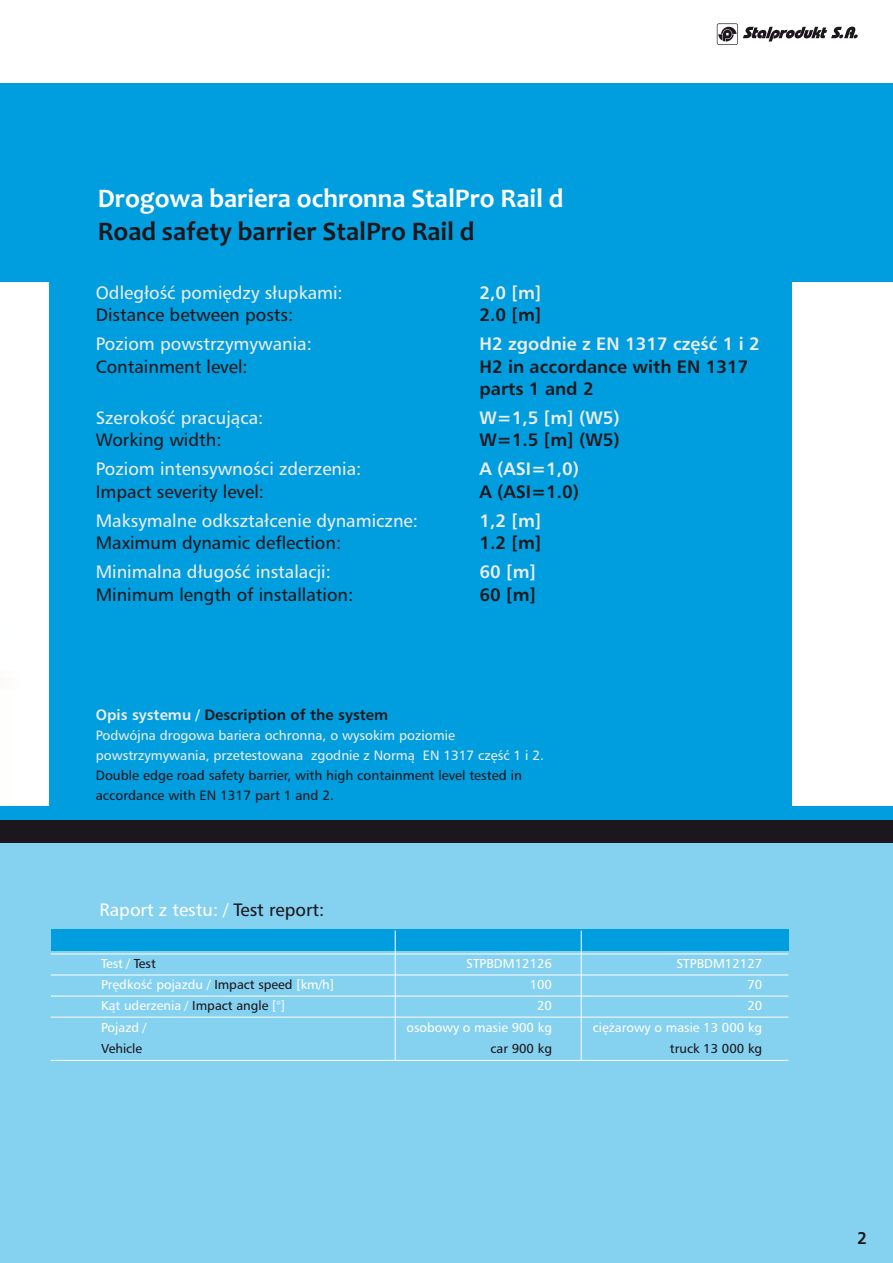
<style>
.page{position:relative;width:893px;height:1263px;background:#fff}
.page>*{position:absolute;margin:0;border:0;box-sizing:border-box;transform-origin:0 0}
.t1{font:700 27px "Candara";color:#fff}
.t2{font:700 27px "Candara";color:#1c171c}
.t3{font:18px "Humanist 777 L2 Roman B";color:#ededed}
.t4{font:18px "Humanist 777 L2 Roman B";color:#1c171c}
.t5{font:18px/22.4px "Humanist 777 L2 Roman B,Bold";color:#1c171c}
.t6{font:18px "Humanist 777 L2 Roman B,Bold";color:#ededed}
.t7{font:18px "Humanist 777 L2 Roman B";color:#fff}
.t8{font:17.1px "Humanist 777 L2 Roman B,Bold";color:#1c171c}
.t9{font:15px "Humanist 777 L2 Roman B,Bold";color:#1c171c}
.t10{font:13.5px/20px "Humanist 777 L2 Roman B";color:#ededed}
.t11{font:13.5px/20px "Humanist 777 L2 Roman B";color:#1c171c}
.t12{font:13.05px "Humanist 777 L2 Roman B";color:#fff}
.t13{font:13.05px "Humanist 777 L2 Roman B";color:#1c171c}
.s1{color:#ededed}
.s2{color:#1c171c}
</style>
<div class="page">
<svg style="left:717px;top:23px;width:141px;height:22px"></svg>
<div style="left:0;top:83px;width:893px;height:1180px;background:#009ede"></div>
<div style="left:0;top:832px;width:893px;height:431px;background:#85d1f0"></div>
<div style="left:0;top:820px;width:893px;height:23px;background:#1c171c"></div>
<div style="left:793px;top:282px;width:100px;height:523px;background:#fff"></div>
<div style="left:0;top:282px;width:48px;height:523px;background:#fff"></div>
<div style="left:51px;top:929px;width:737px;height:22px;background:#009ede"></div>
<hr style="left:51px;top:953px;width:737px;height:1px;background:#fff">
<hr style="left:51px;top:974px;width:737px;height:1px;background:#fff">
<hr style="left:51px;top:996px;width:737px;height:1px;background:#fff">
<hr style="left:51px;top:1017px;width:737px;height:1px;background:#fff">
<hr style="left:51px;top:1060px;width:737px;height:1px;background:#fff">
<hr style="left:395px;top:930px;width:1px;height:130px;background:#fff">
<hr style="left:581px;top:930px;width:1px;height:130px;background:#fff">
<h1 class="t1" style="left:98px;top:187px;width:467px">Drogowa bariera ochronna StalPro Rail d</h1>
<h1 class="t2" style="left:98px;top:220px;width:378px">Road safety barrier StalPro Rail d</h1>
<p class="t3" style="left:96px;top:285px;width:249px">Odległość pomiędzy słupkami:</p>
<p class="t6" style="left:480px;top:285px;width:63px">2,0 [m]</p>
<p class="t3" style="left:96px;top:336px;width:218px">Poziom powstrzymywania:</p>
<p class="t6" style="left:480px;top:336px;width:282px">H2 zgodnie z EN 1317 część 1 i 2</p>
<p class="t4" style="left:96px;top:307px;width:199px">Distance between posts:</p>
<p class="t5" style="left:480px;top:305px;width:63px">2.0 [m]</p>
<p class="t4" style="left:96px;top:359px;width:154px">Containment level:</p>
<p class="t5" style="left:480px;top:357px;width:270px">H2 in accordance with EN 1317 parts 1 and 2</p>
<p class="t4" style="left:96px;top:433px;width:127px">Working width:</p>
<p class="t5" style="left:479px;top:430px;width:142px">W=1.5 [m] (W5)</p>
<p class="t4" style="left:96px;top:484px;width:170px">Impact severity level:</p>
<p class="t5" style="left:479px;top:482px;width:101px">A (ASI=1.0)</p>
<p class="t4" style="left:96px;top:535px;width:247px">Maximum dynamic deflection:</p>
<p class="t5" style="left:479px;top:533px;width:63px">1.2 [m]</p>
<p class="t4" style="left:96px;top:587px;width:259px">Minimum length of installation:</p>
<p class="t5" style="left:479px;top:585px;width:58px">60 [m]</p>
<p class="t3" style="left:96px;top:410px;width:169px">Szerokość pracująca:</p>
<p class="t6" style="left:480px;top:410px;width:142px">W=1,5 [m] (W5)</p>
<p class="t3" style="left:96px;top:462px;width:267px">Poziom intensywności zderzenia:</p>
<p class="t6" style="left:480px;top:462px;width:101px">A (ASI=1,0)</p>
<p class="t3" style="left:96px;top:513px;width:324px">Maksymalne odkształcenie dynamiczne:</p>
<p class="t6" style="left:480px;top:513px;width:63px">1,2 [m]</p>
<p class="t3" style="left:96px;top:564px;width:237px">Minimalna długość instalacji:</p>
<p class="t6" style="left:480px;top:564px;width:58px">60 [m]</p>
<p class="t9" style="left:96px;top:708px;width:294px"><span class="s1">Opis systemu /</span> Description of the system</p>
<p class="t10" style="left:96px;top:726px;width:450px">Podwójna drogowa bariera ochronna, o wysokim poziomie powstrzymywania, przetestowana zgodnie z Normą EN 1317 część 1 i 2.</p>
<p class="t11" style="left:96px;top:766px;width:428px">Double edge road safety barrier, with high containment level tested in accordance with EN 1317 part 1 and 2.</p>
<p class="t7" style="left:100px;top:903px;width:226px">Raport z testu: / <span class="s2">Test report:</span></p>
<p class="t12" style="left:101px;top:958px;width:56px">Test / <span class="s2">Test</span></p>
<p class="t12" style="left:466px;top:958px;width:87px">STPBDM12126</p>
<p class="t12" style="left:676px;top:958px;width:87px">STPBDM12127</p>
<p class="t12" style="left:101px;top:979px;width:235px">Prędkość pojazdu / <span class="s2">Impact speed</span> [km/h]</p>
<p class="t12" style="left:530px;top:979px;width:24px">100</p>
<p class="t12" style="left:747px;top:979px;width:16px">70</p>
<p class="t12" style="left:101px;top:1000px;width:185px">Kąt uderzenia / <span class="s2">Impact angle</span> [°]</p>
<p class="t12" style="left:537px;top:1000px;width:16px">20</p>
<p class="t12" style="left:747px;top:1000px;width:16px">20</p>
<p class="t12" style="left:101px;top:1021px;width:47px">Pojazd /</p>
<p class="t12" style="left:406px;top:1021px;width:147px">osobowy o masie 900 kg</p>
<p class="t12" style="left:593px;top:1021px;width:171px">ciężarowy o masie 13 000 kg</p>
<p class="t13" style="left:101px;top:1043px;width:43px">Vehicle</p>
<p class="t13" style="left:490px;top:1043px;width:63px">car 900 kg</p>
<p class="t13" style="left:670px;top:1043px;width:94px">truck 13 000 kg</p>
<p class="t8" style="left:857px;top:1231px;width:11px">2</p>
</div>
